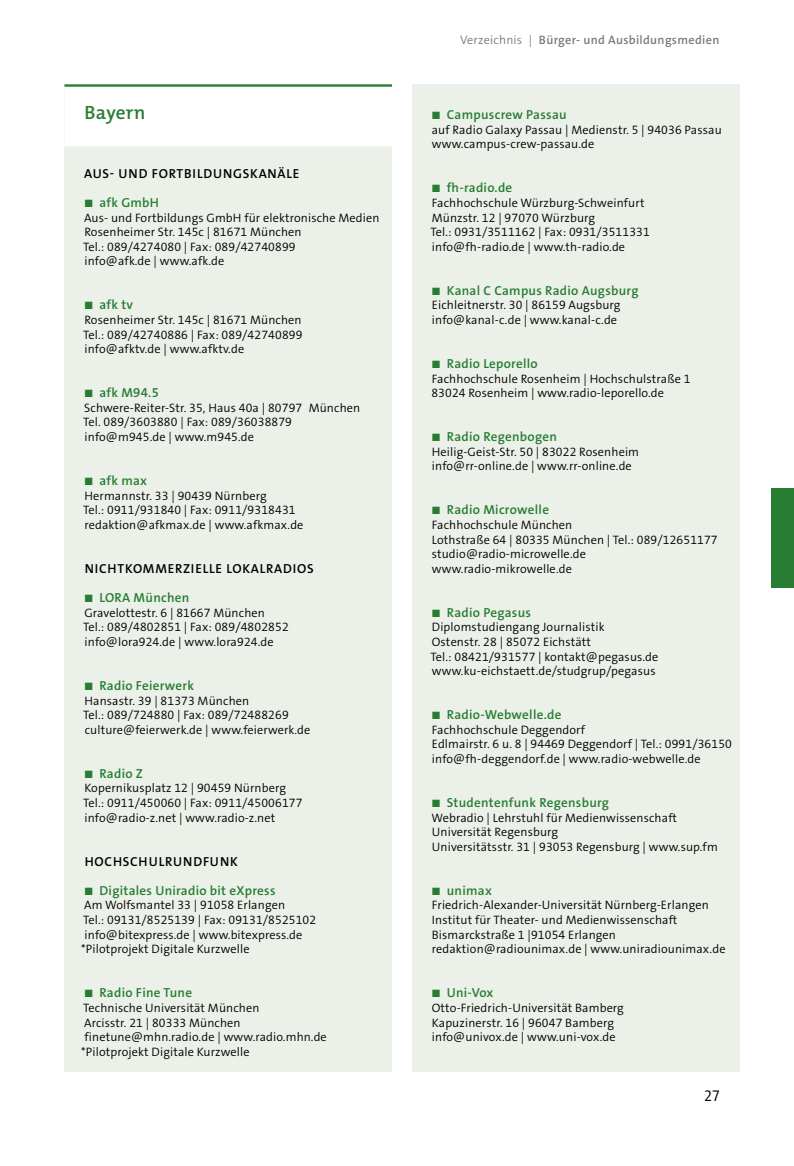
<style>
.page{position:relative;width:794px;height:1166px;background:#fff}
.page>*{position:absolute;margin:0;border:0;box-sizing:border-box;transform-origin:0 0}
.t1{font:600 19.25px "The Mix Os F";letter-spacing:.015em;color:#287d33}
.t2{font:300 15.58px "The Sans Os F";color:#000}
.t3{font:600 13.12px "The Sans Os F";letter-spacing:.02em;color:#287d33}
.t4{font:600 13.12px "The Mix Os F";letter-spacing:.06em;color:#000}
.t5{font:300 12.25px/14.7px "The Sans Os F";letter-spacing:.01em;color:#000}
.t6{font:600 12.25px "The Sans Os F";letter-spacing:.025em;color:#7a7b7d}
.s1{font-weight:300}
</style>
<div class="page">
<div style="left:771px;top:489px;width:23px;height:99px;background:#287d33"></div>
<div style="left:412px;top:84px;width:327px;height:987px;background:#ebf0e8"></div>
<div style="left:64px;top:84px;width:328px;height:987px;background:#ebf0e8"></div>
<hr style="left:64px;top:84px;width:328px;height:3px;background:#287d33">
<div style="left:64px;top:87px;width:328px;height:59px;background:#fff"></div>
<h1 class="t1" style="left:84px;top:100px;width:63px">BAYERN</h1>
<p class="t4" style="left:84px;top:165px;width:176px">AUS- UND FORTBILDUNGSKAN</p>
<p class="t4" style="left:278px;top:165px;width:16px">ÄLE</p>
<p class="t3" style="left:85px;top:194px;width:76px">■ afk GmbH</p>
<p class="t5" style="left:83px;top:210px;width:298px">Aus- und Fortbildungs GmbH für elektronische Medien Rosenheimer Str. 145c | 81671 München<br>Tel.: 089/4274080 | Fax: 089/42740899<br>info@afk.de | www.afk.de</p>
<p class="t3" style="left:85px;top:296px;width:49px">■ afk tv</p>
<p class="t5" style="left:83px;top:313px;width:221px;text-align:justify">Rosenheimer Str. 145c | 81671 München Tel.: 089/42740886 | Fax: 089/42740899 info@afktv.de | www.afktv.de</p>
<p class="t3" style="left:85px;top:384px;width:76px">■ afk M94.5</p>
<p class="t5" style="left:83px;top:400px;width:278px">Schwere-Reiter-Str. 35, Haus 40a | 80797 München<br>Tel. 089/3603880 | Fax: 089/36038879 info@m945.de | www.m945.de</p>
<p class="t3" style="left:85px;top:472px;width:64px">■ afk max</p>
<p class="t5" style="left:83px;top:488px;width:222px">Hermannstr. 33 | 90439 Nürnberg<br>Tel.: 0911/931840 | Fax: 0911/9318431 redaktion@afkmax.de | www.afkmax.de</p>
<p class="t4" style="left:85px;top:560px;width:51px">NICHTKOMMER</p>
<p class="t4" style="left:183px;top:560px;width:20px">ZIELLE</p>
<p class="t4" style="left:226px;top:560px;width:16px">LOKALRAD</p>
<p class="t4" style="left:293px;top:560px;width:22px">IOS</p>
<p class="t3" style="left:85px;top:589px;width:106px">■ LORA München</p>
<p class="t5" style="left:83px;top:605px;width:207px">Gravelottestr. 6 | 81667 München<br>Tel.: 089/4802851 | Fax: 089/4802852 info@lora924.de | www.lora924.de</p>
<p class="t3" style="left:85px;top:677px;width:111px">■ Radio Feierwerk</p>
<p class="t5" style="left:83px;top:693px;width:229px">Hansastr. 39 | 81373 München<br>Tel.: 089/724880 | Fax: 089/72488269 culture@feierwerk.de | www.feierwerk.de</p>
<p class="t3" style="left:85px;top:765px;width:60px">■ Radio Z</p>
<p class="t5" style="left:83px;top:781px;width:221px">Kopernikusplatz 12 | 90459 Nürnberg<br>Tel.: 0911/450060 | Fax: 0911/45006177 info@radio-z.net | www.radio-z.net</p>
<p class="t4" style="left:85px;top:853px;width:20px">HOCH</p>
<p class="t4" style="left:123px;top:853px;width:70px">SCHULRUNDF</p>
<p class="t4" style="left:210px;top:853px;width:20px">UNK</p>
<p class="t3" style="left:85px;top:882px;width:192px">■ Digitales Uniradio bit eXpress</p>
<p class="t5" style="left:81px;top:898px;width:236px">Am Wolfsmantel 33 | 91058 Erlangen<br>Tel.: 09131/8525139 | Fax: 09131/8525102 info@bitexpress.de | www.bitexpress.de *Pilotprojekt Digitale Kurzwelle</p>
<p class="t3" style="left:85px;top:984px;width:109px">■ Radio Fine Tune</p>
<p class="t5" style="left:81px;top:1000px;width:247px">Technische Universität München<br>Arcisstr. 21 | 80333 München finetune@mhn.radio.de | www.radio.mhn.de *Pilotprojekt Digitale Kurzwelle</p>
<p class="t6" style="left:460px;top:32px;width:261px"><span class="s1">Verzeichnis |</span> Bürger- und Ausbildungsmedien</p>
<p class="t3" style="left:432px;top:106px;width:136px">■ Campuscrew Passau</p>
<p class="t5" style="left:432px;top:122px;width:291px">auf Radio Galaxy Passau | Medienstr. 5 | 94036 Passau www.campus-crew-passau.de</p>
<p class="t3" style="left:432px;top:179px;width:82px">■ fh-radio.de</p>
<p class="t5" style="left:430px;top:195px;width:221px">Fachhochschule Würzburg-Schweinfurt Münzstr. 12 | 97070 Würzburg<br>Tel.: 0931/3511162 | Fax: 0931/3511331 info@fh-radio.de | www.th-radio.de</p>
<p class="t3" style="left:432px;top:282px;width:208px">■ Kanal C Campus Radio Augsburg</p>
<p class="t5" style="left:432px;top:298px;width:190px">Eichleitnerstr. 30 | 86159 Augsburg info@kanal-c.de | www.kanal-c.de</p>
<p class="t3" style="left:432px;top:355px;width:107px">■ Radio Leporello</p>
<p class="t5" style="left:431px;top:371px;width:260px">Fachhochschule Rosenheim | Hochschulstraße 1<br>83024 Rosenheim | www.radio-leporello.de</p>
<p class="t3" style="left:432px;top:428px;width:126px">■ Radio Regenbogen</p>
<p class="t5" style="left:432px;top:444px;width:209px">Heilig-Geist-Str. 50 | 83022 Rosenheim info@rr-online.de | www.rr-online.de</p>
<p class="t3" style="left:432px;top:501px;width:118px">■ Radio Microwelle</p>
<p class="t5" style="left:432px;top:517px;width:287px">Fachhochschule München<br>Lothstraße 64 | 80335 München | Tel.: 089/12651177 studio@radio-microwelle.de www.radio-mikrowelle.de</p>
<p class="t3" style="left:432px;top:604px;width:100px">■ Radio Pegasus</p>
<p class="t5" style="left:430px;top:620px;width:229px">Diplomstudiengang Journalistik<br>Ostenstr. 28 | 85072 Eichstätt<br>Tel.: 08421/931577 | kontakt@pegasus.de www.ku-eichstaett.de/studgrup/pegasus</p>
<p class="t3" style="left:432px;top:706px;width:131px">■ Radio-Webwelle.de</p>
<p class="t5" style="left:432px;top:722px;width:302px">Fachhochschule Deggendorf<br>Edlmairstr. 6 u. 8 | 94469 Deggendorf | Tel.: 0991/36150 info@fh-deggendorf.de | www.radio-webwelle.de</p>
<p class="t3" style="left:432px;top:794px;width:178px">■ Studentenfunk Regensburg</p>
<p class="t5" style="left:431px;top:810px;width:288px">Webradio | Lehrstuhl für Medienwissenschaft<br>Universität Regensburg<br>Universitätsstr. 31 | 93053 Regensburg | www.sup.fm</p>
<p class="t3" style="left:432px;top:882px;width:61px">■ unimax</p>
<p class="t5" style="left:432px;top:898px;width:295px">Friedrich-Alexander-Universität Nürnberg-Erlangen Institut für Theater- und Medienwissenschaft Bismarckstraße 1 |91054 Erlangen redaktion@radiounimax.de | www.uniradiounimax.de</p>
<p class="t3" style="left:432px;top:984px;width:63px">■ Uni-Vox</p>
<p class="t5" style="left:432px;top:1000px;width:194px">Otto-Friedrich-Universität Bamberg<br>Kapuzinerstr. 16 | 96047 Bamberg info@univox.de | www.uni-vox.de</p>
<p class="t2" style="left:704px;top:1086px;width:17px">27</p>
</div>
